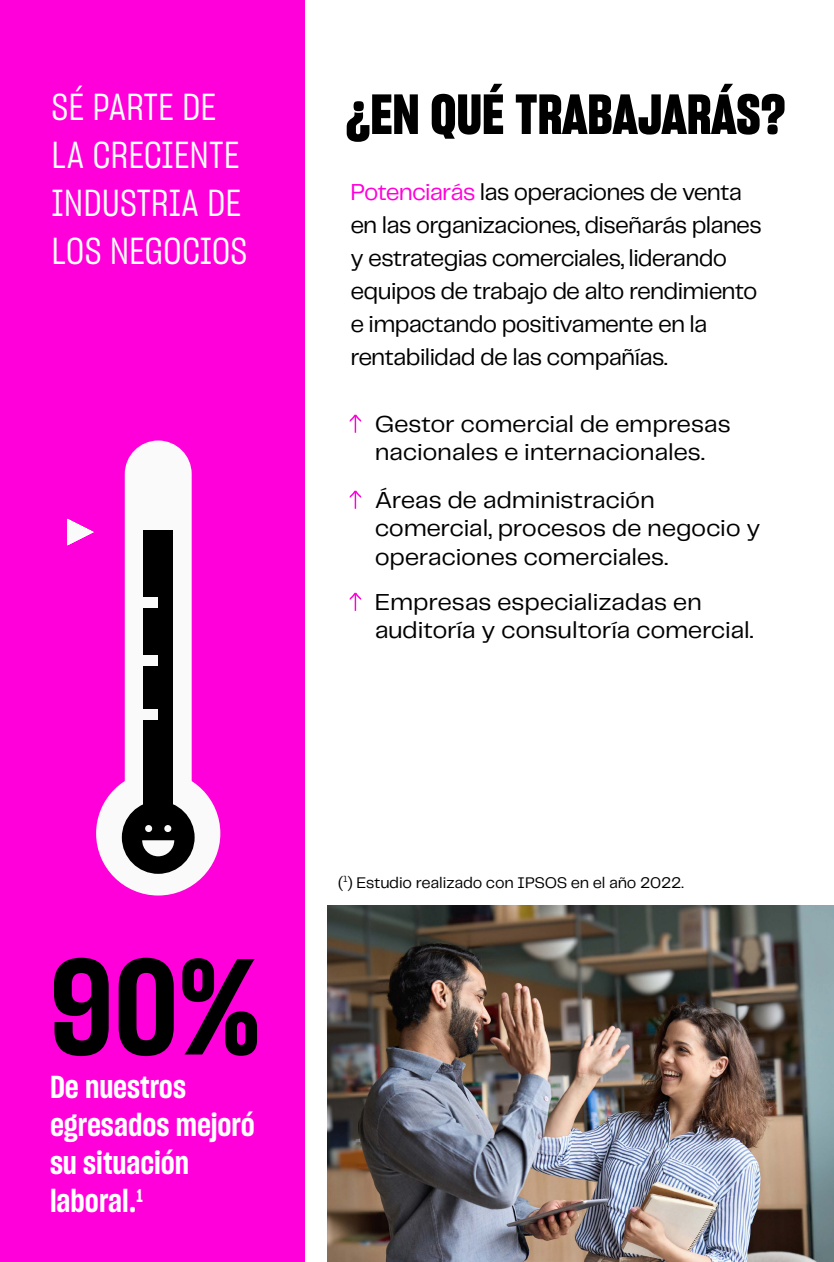
<style>
.page{position:relative;width:834px;height:1262px;background:#fff}
.page>*{position:absolute;margin:0;border:0;box-sizing:border-box;transform-origin:0 0}
.t1{font:133.05px "Sharp Grotesk Semi Bold 15";color:#000}
.t2{font:55px "Sharp Grotesk Bold 15";color:#000}
.t3{font:37px/48px "Sharp Grotesk Book 15";color:#fff}
.t4{font:31px/38px "Sharp Grotesk Semi Bold 15";color:#fff}
.t5{font:24px/33px "Telegraf";letter-spacing:-.025em;color:#000}
.t6{font:24px/28.8px "Telegraf";letter-spacing:-.025em;color:#000;scale:1.05 1}
.t7{font:16px "Telegraf";letter-spacing:-.015em;color:#000}
.s1{color:#ff00da}
</style>
<div class="page">
<img style="left:327px;top:906px;width:507px;height:356px">
<div style="left:0;top:0;width:316px;height:1262px;background:#ff00da"></div>
<svg style="left:350px;top:415px;width:11px;height:18px"></svg>
<svg style="left:350px;top:491px;width:11px;height:18px"></svg>
<svg style="left:350px;top:593px;width:11px;height:18px"></svg>
<div style="left:306px;top:0;width:21px;height:1262px;background:#fff"></div>
<svg style="left:67px;top:519px;width:27px;height:26px"></svg>
<div style="left:96px;top:771px;width:124px;height:125px;background:#fafafa;border-radius:50%"></div>
<div style="left:125px;top:441px;width:67px;height:381px;background:#fafafa"></div>
<div style="left:122px;top:801px;width:73px;height:73px;background:#000;border-radius:50%"></div>
<div style="left:143px;top:530px;width:30px;height:318px;background:#000"></div>
<div style="left:145px;top:825px;width:7px;height:7px;background:#fafafa;border-radius:50%"></div>
<div style="left:164px;top:825px;width:7px;height:7px;background:#fafafa;border-radius:50%"></div>
<svg style="left:142px;top:840px;width:32px;height:16px"></svg>
<div style="left:138px;top:597px;width:20px;height:11px;background:#fafafa"></div>
<div style="left:138px;top:655px;width:20px;height:11px;background:#fafafa"></div>
<div style="left:138px;top:709px;width:20px;height:11px;background:#fafafa"></div>
<h3 class="t3" style="left:52px;top:81px;width:197px">SÉ PARTE DE<br>LA CRECIENTE<br>INDUSTRIA DE<br>LOS NEGOCIOS</h3>
<h2 class="t2" style="left:346px;top:76px;width:441px">¿EN QUÉ TRABAJARÁS?</h2>
<p class="t5" style="left:350px;top:175px;width:413px"><span class="s1">Potenciarás</span> las operaciones de venta en las organizaciones, diseñarás planes y estrategias comerciales, liderando equipos de trabajo de alto rendimiento e impactando positivamente en la rentabilidad de las compañías.</p>
<p class="t6" style="left:375px;top:408px;width:341px">Gestor comercial de empresas nacionales e internacionales.</p>
<p class="t6" style="left:375px;top:484px;width:369px">Áreas de administración comercial, procesos de negocio y operaciones comerciales.</p>
<p class="t6" style="left:375px;top:587px;width:362px">Empresas especializadas en auditoría y consultoría comercial.</p>
<h1 class="t1" style="left:50px;top:914px;width:212px">90%</h1>
<p class="t4" style="left:50px;top:1067px;width:206px">De nuestros egresados mejoró su situación laboral.<sup>1</sup></p>
<p class="t7" style="left:338px;top:872px;width:347px">(<sup>1</sup>) Estudio realizado con IPSOS en el año 2022.</p>
</div>
